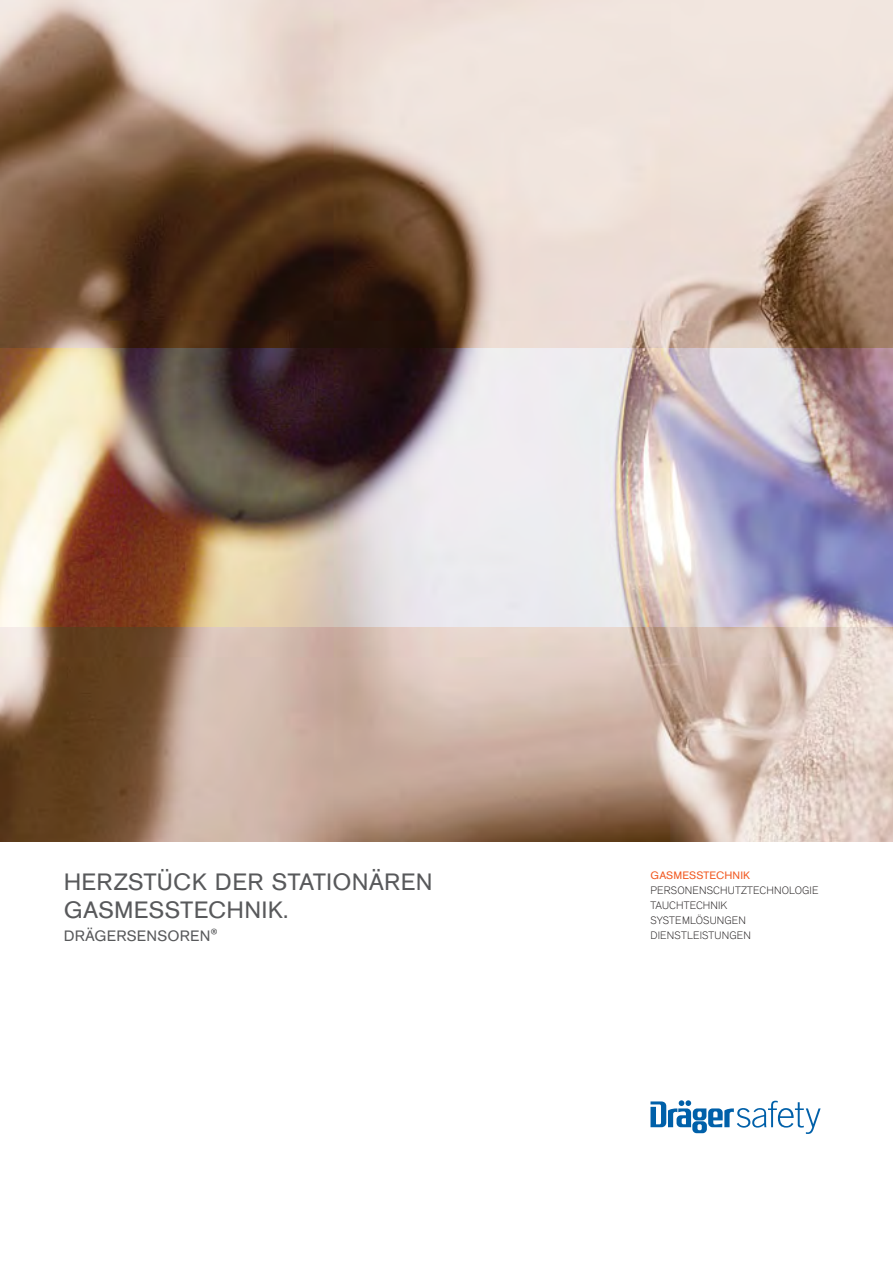
<style>
.page{position:relative;width:893px;height:1263px;background:#fff}
.page>*{position:absolute;margin:0;border:0;box-sizing:border-box;transform-origin:0 0}
.t1{font:24.75px/28.5px "Draeger San";letter-spacing:.01em;color:#58595b}
.t2{font:15.75px "Draeger San";letter-spacing:.01em;color:#58595b}
.t3{font:300 11.25px/15px "Draeger San";letter-spacing:.01em;color:#231f20}
.s1{font-weight:400;color:#f15a22}
</style>
<div class="page">
<svg style="left:650px;top:1100px;width:170px;height:34px"></svg>
<img style="left:0;top:0;width:893px;height:842px">
<img style="left:0;top:349px;width:893px;height:277px">
<p class="t1" style="left:64px;top:867px;width:370px">HERZSTÜCK DER STATIONÄREN<br>GASMESSTECHNIK.</p>
<p class="t2" style="left:64px;top:926px;width:155px">DRÄGERSENSOREN<sup>®</sup></p>
<p class="t3" style="left:650px;top:868px;width:170px"><span class="s1">GASMESSTECHNIK<br></span>PERSONENSCHUTZTECHNOLOGIE<br>TAUCHTECHNIK<br>SYSTEMLÖSUNGEN<br>DIENSTLEISTUNGEN</p>
</div>
